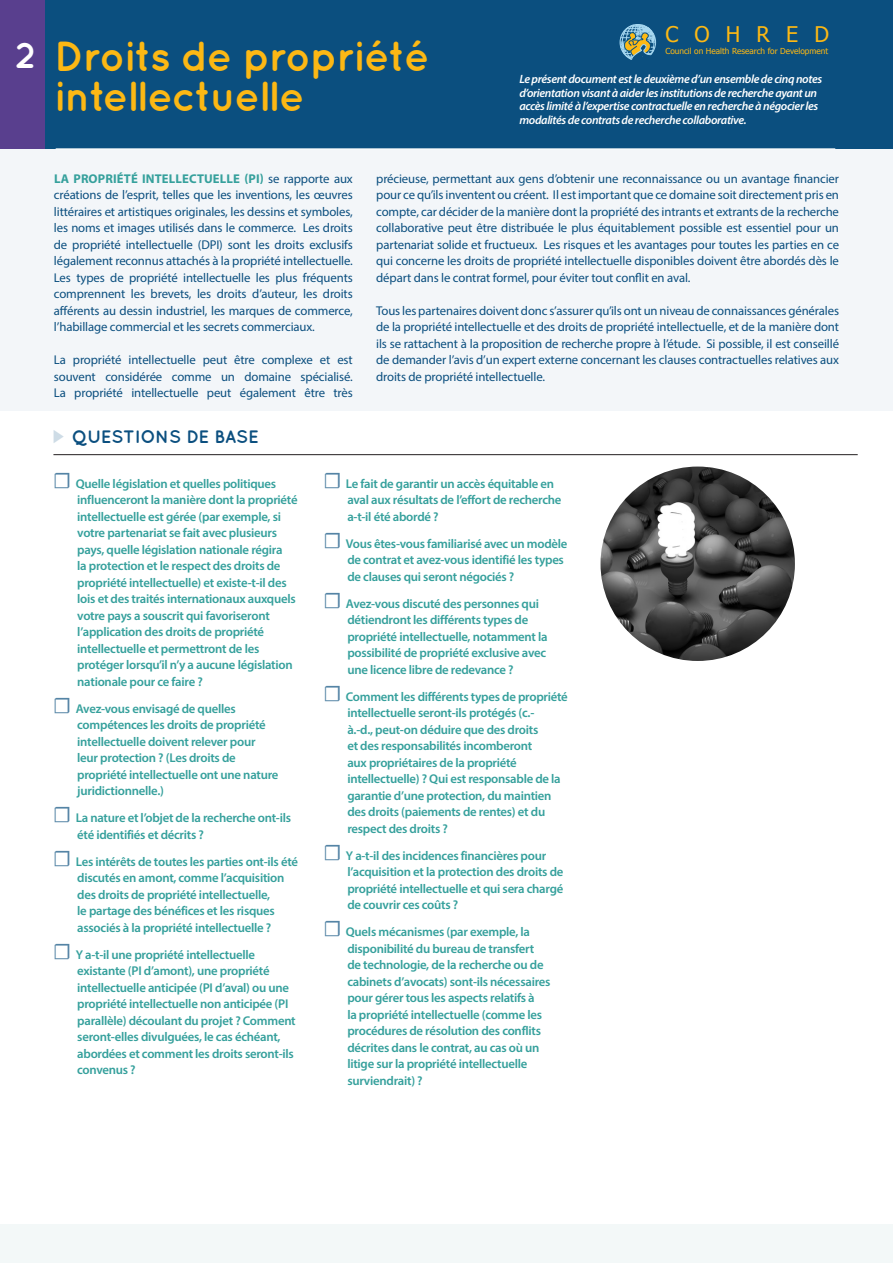
<style>
.page{position:relative;width:893px;height:1263px;background:#fff}
.page>*{position:absolute;margin:0;border:0;box-sizing:border-box;transform-origin:0 0}
.t1{font:700 42px/40.5px "Quicksand";letter-spacing:-.03em;color:#fcb814}
.t2{font:700 36px "Quicksand";color:#fff}
.t3{font:21.6px "Tahoma";letter-spacing:.75em;color:#fcb814}
.t4{font:700 18px "Quicksand";letter-spacing:-.01em;color:#0b4f7f}
.t5{font:600 12.75px/16.5px "Myriad Pro";letter-spacing:-.02em;color:#35a09c}
.t6{font:12.75px/16.5px "Myriad Pro";letter-spacing:-.01em;color:#0b4f7f;text-align:justify}
.t7{font:italic 600 12px/13.5px "Myriad Pro";letter-spacing:-.03em;color:#fff}
.t8{font:8.25px "Tahoma";color:#fcb814}
.s1{font-weight:700;color:#35a09c}
.s2{font-family:"Source Sans Pro";font-weight:400;font-size:22.5px;color:#5484a5}
</style>
<div class="page">
<div style="left:0;top:148px;width:893px;height:262px;background:#f3f6f9"></div>
<div style="left:0;top:0;width:893px;height:149px;background:#0b4f7f"></div>
<div style="left:0;top:0;width:45px;height:149px;background:#593f8e"></div>
<svg style="left:620px;top:24px;width:36px;height:36px"></svg>
<hr style="left:53px;top:454px;width:805px;height:1px;background:#231f20">
<hr style="left:56px;top:149px;width:779px;height:1px;background:#fff">
<div style="left:0;top:1224px;width:893px;height:39px;background:#f3f8f8"></div>
<img style="left:600px;top:466px;width:195px;height:195px;border-radius:97px">
<p class="t2" style="left:15px;top:34px;width:23px">2</p>
<p class="t1" style="left:54px;top:34px;width:377px">Droits de propriété intellectuelle</p>
<p class="t3" style="left:665px;top:20px;width:165px">COHRED</p>
<p class="t8" style="left:665px;top:45px;width:164px">Council on Health Research for Development</p>
<p class="t7" style="left:519px;top:72px;width:304px">Le présent document est le deuxième d’un ensemble de cinq notes d’orientation visant à aider les institutions de recherche ayant un accès limité à l’expertise contractuelle en recherche à négocier les modalités de contrats de recherche collaborative.</p>
<p class="t6" style="left:54px;top:170px;width:300px"><span class="s1">LA PROPRIÉTÉ INTELLECTUELLE (PI)</span> se rapporte aux créations de l’esprit, telles que les inventions, les œuvres littéraires et artistiques originales, les dessins et symboles, les noms et images utilisés dans le commerce. Les droits de propriété intellectuelle (DPI) sont les droits exclusifs légalement reconnus attachés à la propriété intellectuelle.<br>Les types de propriété intellectuelle les plus fréquents comprennent les brevets, les droits d’auteur, les droits afférents au dessin industriel, les marques de commerce, l’habillage commercial et les secrets commerciaux.</p>
<p class="t6" style="left:54px;top:351px;width:300px">La propriété intellectuelle peut être complexe et est souvent considérée comme un domaine spécialisé.<br>La propriété intellectuelle peut également être très</p>
<p class="t4" style="left:72px;top:426px;width:189px">QUESTIONS DE BASE</p>
<p class="t6" style="left:376px;top:170px;width:464px">précieuse, permettant aux gens d’obtenir une reconnaissance ou un avantage financier pour ce qu’ils inventent ou créent. Il est important que ce domaine soit directement pris en compte, car décider de la manière dont la propriété des intrants et extrants de la recherche collaborative peut être distribuée le plus équitablement possible est essentiel pour un partenariat solide et fructueux. Les risques et les avantages pour toutes les parties en ce qui concerne les droits de propriété intellectuelle disponibles doivent être abordés dès le départ dans le contrat formel, pour éviter tout conflit en aval.</p>
<p class="t6" style="left:376px;top:302px;width:464px">Tous les partenaires doivent donc s’assurer qu’ils ont un niveau de connaissances générales de la propriété intellectuelle et des droits de propriété intellectuelle, et de la manière dont ils se rattachent à la proposition de recherche propre à l’étude. Si possible, il est conseillé de demander l’avis d’un expert externe concernant les clauses contractuelles relatives aux droits de propriété intellectuelle.</p>
<p class="t5" style="left:77px;top:475px;width:222px;text-indent:-24px"><span class="s2">☐</span> Quelle législation et quelles politiques influenceront la manière dont la propriété intellectuelle est gérée (par exemple, si votre partenariat se fait avec plusieurs pays, quelle législation nationale régira<br>la protection et le respect des droits de propriété intellectuelle) et existe-t-il des lois et des traités internationaux auxquels votre pays a souscrit qui favoriseront l’application des droits de propriété intellectuelle et permettront de les protéger lorsqu’il n’y a aucune législation nationale pour ce faire ?</p>
<p class="t5" style="left:77px;top:700px;width:203px;text-indent:-24px"><span class="s2">☐</span> Avez-vous envisagé de quelles compétences les droits de propriété intellectuelle doivent relever pour leur protection ? (Les droits de propriété intellectuelle ont une nature juridictionnelle.)</p>
<p class="t5" style="left:77px;top:809px;width:215px;text-indent:-24px"><span class="s2">☐</span> La nature et l’objet de la recherche ont-ils été identifiés et décrits ?</p>
<p class="t5" style="left:77px;top:853px;width:222px;text-indent:-24px"><span class="s2">☐</span> Les intérêts de toutes les parties ont-ils été discutés en amont, comme l’acquisition des droits de propriété intellectuelle,<br>le partage des bénéfices et les risques associés à la propriété intellectuelle ?</p>
<p class="t5" style="left:77px;top:946px;width:220px;text-indent:-24px"><span class="s2">☐</span> Y a-t-il une propriété intellectuelle existante (PI d’amont), une propriété intellectuelle anticipée (PI d’aval) ou une propriété intellectuelle non anticipée (PI parallèle) découlant du projet ? Comment seront-elles divulguées, le cas échéant, abordées et comment les droits seront-ils convenus ?</p>
<p class="t5" style="left:347px;top:475px;width:216px;text-indent:-24px"><span class="s2">☐</span> Le fait de garantir un accès équitable en aval aux résultats de l’effort de recherche a-t-il été abordé ?</p>
<p class="t5" style="left:347px;top:535px;width:222px;text-indent:-24px"><span class="s2">☐</span> Vous êtes-vous familiarisé avec un modèle de contrat et avez-vous identifié les types de clauses qui seront négociés ?</p>
<p class="t5" style="left:347px;top:595px;width:202px;text-indent:-24px"><span class="s2">☐</span> Avez-vous discuté des personnes qui détiendront les différents types de propriété intellectuelle, notamment la possibilité de propriété exclusive avec une licence libre de redevance ?</p>
<p class="t5" style="left:347px;top:688px;width:222px;text-indent:-24px"><span class="s2">☐</span> Comment les différents types de propriété intellectuelle seront-ils protégés (c.-<br>à.-d., peut-on déduire que des droits<br>et des responsabilités incomberont<br>aux propriétaires de la propriété intellectuelle) ? Qui est responsable de la garantie d’une protection, du maintien des droits (paiements de rentes) et du respect des droits ?</p>
<p class="t5" style="left:347px;top:847px;width:218px;text-indent:-24px"><span class="s2">☐</span> Y a-t-il des incidences financières pour l’acquisition et la protection des droits de propriété intellectuelle et qui sera chargé de couvrir ces coûts ?</p>
<p class="t5" style="left:347px;top:923px;width:205px;text-indent:-24px"><span class="s2">☐</span> Quels mécanismes (par exemple, la disponibilité du bureau de transfert de technologie, de la recherche ou de cabinets d’avocats) sont-ils nécessaires pour gérer tous les aspects relatifs à<br>la propriété intellectuelle (comme les procédures de résolution des conflits décrites dans le contrat, au cas où un litige sur la propriété intellectuelle surviendrait) ?</p>
</div>
